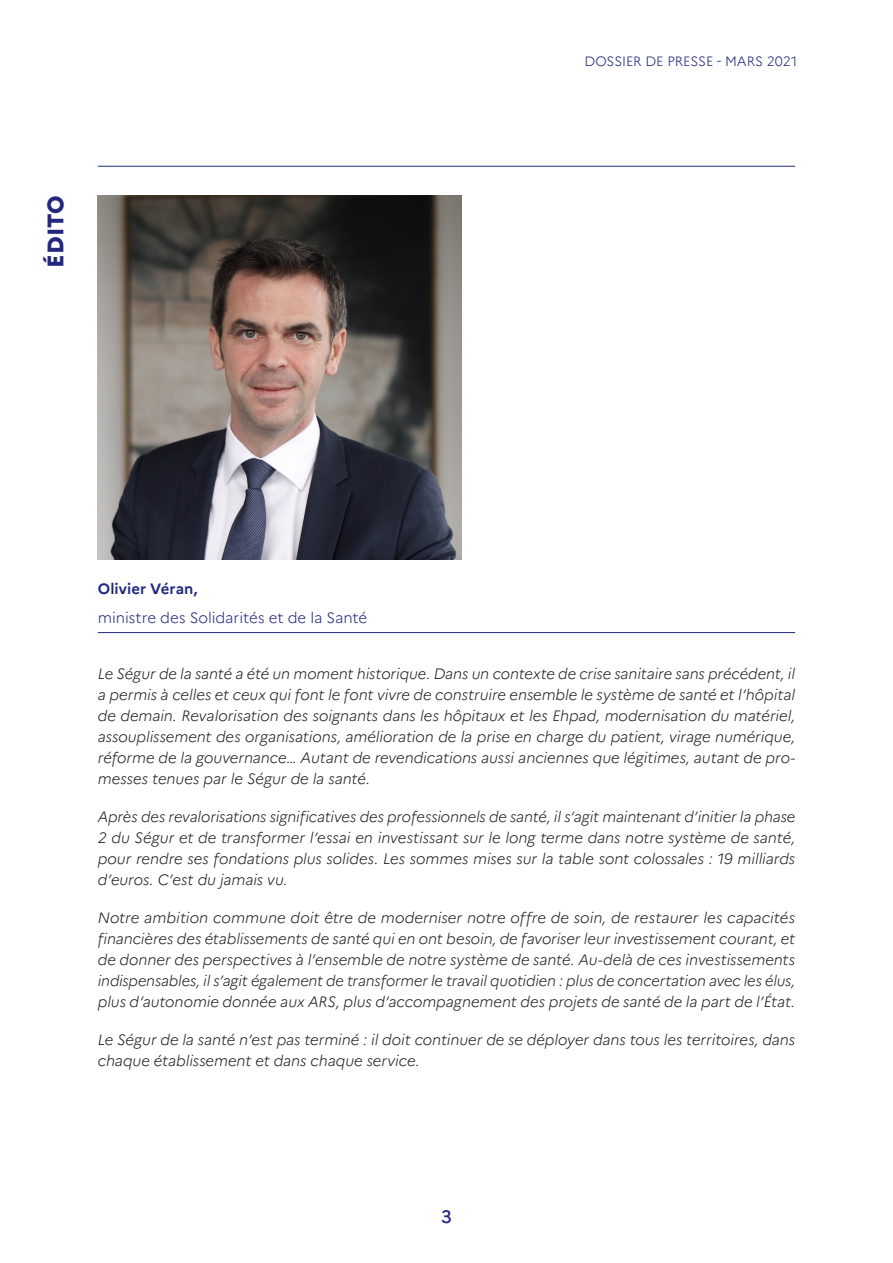
<style>
.page{position:relative;width:893px;height:1263px;background:#fff}
.page>*{position:absolute;margin:0;border:0;box-sizing:border-box;transform-origin:0 0}
.t1{font:800 22.5px "Marianne";color:#23287e}
.t2{font:500 18px "Marianne";color:#23287e}
.TC{font:italic 300 15px/21px "Marianne";letter-spacing:-.005em;color:#231f20;text-align:justify}
.TC-2{font:300 15px "Marianne";letter-spacing:-.005em;color:#23287e}
.TC-3{font:700 15px "Marianne";letter-spacing:.005em;color:#23287e}
.t3{font:300 13.5px "Marianne";letter-spacing:-.005em;color:#23287e}
</style>
<div class="page">
<hr style="left:98px;top:166px;width:697px;height:1px;background:#23287e">
<hr style="left:98px;top:632px;width:697px;height:1px;background:#23287e">
<img style="left:98px;top:196px;width:364px;height:364px">
<p class="t1" style="left:42px;top:267px;width:73px;rotate:-90deg">ÉDITO</p>
<p class="t3" style="left:584px;top:53px;width:214px">DOSSIER DE PRESSE - MARS 2021</p>
<p class="TC-3" style="left:98px;top:579px;width:101px">Olivier Véran,</p>
<p class="TC-2" style="left:98px;top:609px;width:271px">ministre des Solidarités et de la Santé</p>
<p class="TC" style="left:98px;top:663px;width:699px">Le Ségur de la santé a été un moment historique. Dans un contexte de crise sanitaire sans précédent, il a permis à celles et ceux qui font le font vivre de construire ensemble le système de santé et l’hôpital de demain. Revalorisation des soignants dans les hôpitaux et les Ehpad, modernisation du matériel, assouplissement des organisations, amélioration de la prise en charge du patient, virage numérique, réforme de la gouvernance… Autant de revendications aussi anciennes que légitimes, autant de pro&shy;messes tenues par le Ségur de la santé.</p>
<p class="TC" style="left:98px;top:806px;width:699px">Après des revalorisations significatives des professionnels de santé, il s’agit maintenant d’initier la phase 2 du Ségur et de transformer l’essai en investissant sur le long terme dans notre système de santé, pour rendre ses fondations plus solides. Les sommes mises sur la table sont colossales : 19 milliards d’euros. C’est du jamais vu.</p>
<p class="TC" style="left:98px;top:907px;width:699px">Notre ambition commune doit être de moderniser notre offre de soin, de restaurer les capacités financières des établissements de santé qui en ont besoin, de favoriser leur investissement courant, et de donner des perspectives à l’ensemble de notre système de santé. Au-delà de ces investissements indispensables, il s’agit également de transformer le travail quotidien : plus de concertation avec les élus, plus d’autonomie donnée aux ARS, plus d’accompagnement des projets de santé de la part de l’État.</p>
<p class="TC" style="left:98px;top:1029px;width:699px">Le Ségur de la santé n’est pas terminé : il doit continuer de se déployer dans tous les territoires, dans chaque établissement et dans chaque service.</p>
<p class="t2" style="left:441px;top:1205px;width:12px">3</p>
</div>
